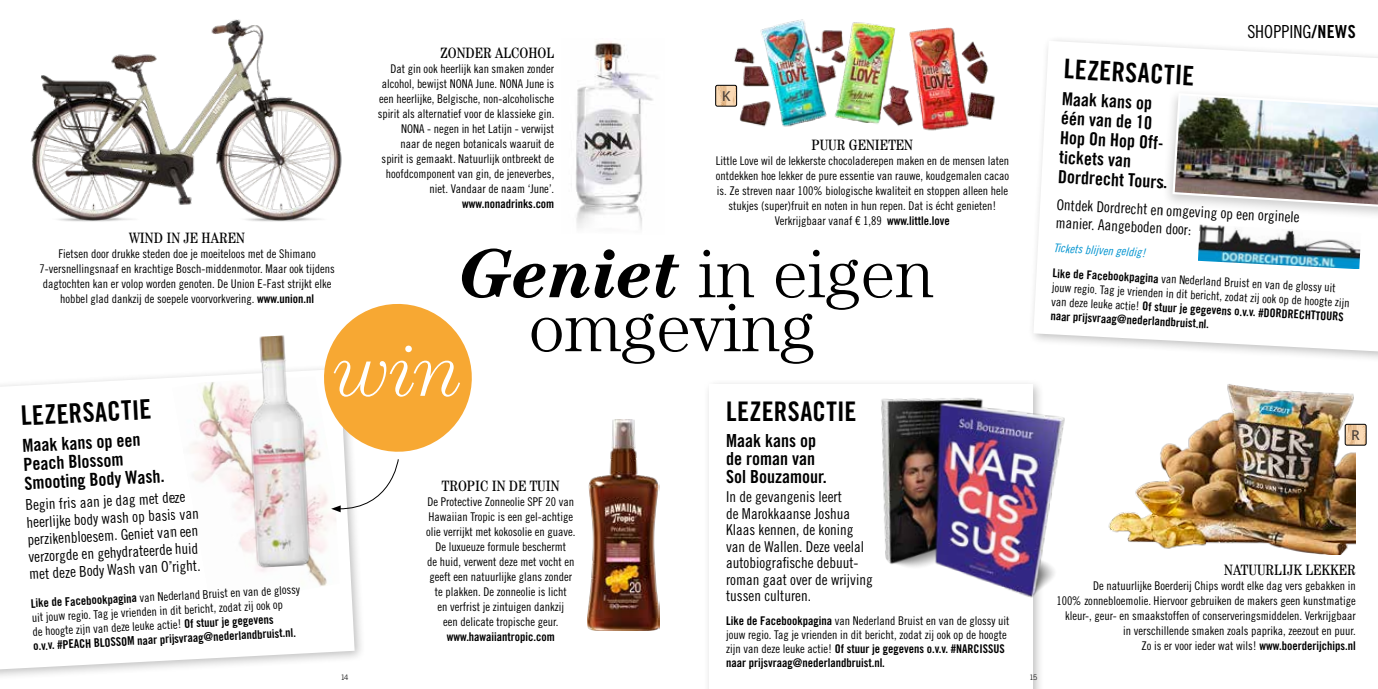
<style>
.page{position:relative;width:1378px;height:689px;background:#fff}
.page>*{position:absolute;margin:0;border:0;box-sizing:border-box;transform-origin:0 0}
.t1{font:italic 300 73.05px "Century LT";color:#fff}
.t2{font:300 69.6px/54px "Century Std";color:#000}
.t3{font:27px "Trade Gothic LT Std Bd Cn 20";letter-spacing:.01em;color:#000}
.t4{font:18px/19.5px "Trade Gothic LT Std Bd Cn 20";color:#000}
.t5{font:18px "Trade Gothic LT Std Cn 18";color:#000}
.t6{font:15px/16.5px "Trade Gothic LT Std Cn 18";color:#000}
.t7{font:condensed 15px "Century LT";color:#000}
.t8{font:12px/15px "Trade Gothic LT Std Cn 18";color:#000;text-align:center}
.t9{font:12px/14.2px "Trade Gothic LT Std Bd Cn 20";color:#000}
.t10{font:12px "Trade Gothic LT Std Cn 18 Obl";color:#0294d0}
.t11{font:300 7.5px "Trade Gothic LT Std";color:#000}
.s1{font-family:"Trade Gothic LT Std Bd Cn 20"}
.s2{font-weight:700;font-style:italic}
.s3{font-family:"Trade Gothic LT Std Cn 18"}
</style>
<div class="page">
<img style="left:575px;top:42px;width:78px;height:187px">
<div style="left:0;top:363px;width:366px;height:318px;background:#000;opacity:.25"></div>
<svg style="left:0;top:369px;width:355px;height:300px"></svg>
<img style="left:172px;top:376px;width:168px;height:222px">
<img style="left:238px;top:335px;width:79px;height:233px">
<img style="left:30px;top:19px;width:312px;height:203px">
<svg style="left:314px;top:304px;width:158px;height:208px"></svg>
<img style="left:587px;top:419px;width:73px;height:211px">
<div style="left:1027px;top:35px;width:351px;height:329px;background:#000;opacity:.25"></div>
<svg style="left:1033px;top:41px;width:345px;height:310px"></svg>
<img style="left:1198px;top:225px;width:163px;height:44px">
<div style="left:1162px;top:88px;width:216px;height:133px;background:#000;opacity:.2"></div>
<img style="left:1171px;top:92px;width:207px;height:116px">
<div style="left:703px;top:379px;width:341px;height:310px;background:#000;opacity:.25"></div>
<div style="left:709px;top:385px;width:323px;height:304px;background:#fff"></div>
<img style="left:1108px;top:384px;width:247px;height:170px">
<img style="left:858px;top:384px;width:207px;height:219px">
<img style="left:726px;top:19px;width:269px;height:112px">
<svg style="left:1345px;top:424px;width:22px;height:21px"></svg>
<div style="left:1345px;top:424px;width:21px;height:21px;border:1px solid #000;border-radius:2px"></div>
<svg style="left:715px;top:85px;width:22px;height:22px"></svg>
<div style="left:715px;top:85px;width:22px;height:21px;border:1px solid #000;border-radius:2px"></div>
<p class="t7" style="left:441px;top:44px;width:115px">ZONDER ALCOHOL</p>
<p class="t8" style="left:378px;top:61px;width:178px;text-align:right">Dat gin ook heerlijk kan smaken zonder alcohol, bewijst NONA June. NONA June is een heerlijke, Belgische, non-alcoholische spirit als alternatief voor de klassieke gin.<br>NONA - negen in het Latijn - verwijst<br>naar de negen botanicals waaruit de spirit is gemaakt. Natuurlijk ontbreekt de hoofdcomponent van gin, de jeneverbes, niet. Vandaar de naam ‘June’.</p>
<p class="t9" style="left:462px;top:196px;width:94px">www.nonadrinks.com</p>
<p class="t7" style="left:811px;top:136px;width:103px">PUUR GENIETEN</p>
<p class="t8" style="left:715px;top:153px;width:295px">Little Love wil de lekkerste chocoladerepen maken en de mensen laten ontdekken hoe lekker de pure essentie van rauwe, koudgemalen cacao is. Ze streven naar 100% biologische kwaliteit en stoppen alleen hele stukjes (super)fruit en noten in hun repen. Dat is écht genieten!<br>Verkrijgbaar vanaf € 1,89 <span class="s1">www.little.love</span></p>
<p class="t7" style="left:129px;top:229px;width:117px">WIND IN JE HAREN</p>
<p class="t8" style="left:39px;top:246px;width:297px">Fietsen door drukke steden doe je moeiteloos met de Shimano 7-versnellingsnaaf en krachtige Bosch-middenmotor. Maar ook tijdens dagtochten kan er volop worden genoten. De Union E-Fast strijkt elke hobbel glad dankzij de soepele voorvorkvering. <span class="s1">www.union.nl</span></p>
<h2 class="t2" style="left:527px;top:245px;width:408px;text-indent:-69px"><span class="s2">Geniet</span> in eigen omgeving</h2>
<h1 class="t1" style="left:334px;top:329px;width:130px">win</h1>
<h3 class="t3" style="left:20px;top:399px;width:132px;rotate:-3deg">LEZERSACTIE</h3>
<h3 class="t4" style="left:22px;top:436px;width:141px;line-height:18.8px;rotate:-3deg">Maak kans op een<br>Peach Blossom<br>Smooting Body Wash.</h3>
<p class="t6" style="left:25px;top:496px;width:174px;line-height:17.2px;rotate:-3deg">Begin fris aan je dag met deze heerlijke body wash op basis van perzikenbloesem. Geniet van een verzorgde en gehydrateerde huid met deze Body Wash van O’right.</p>
<p class="t8" style="left:31px;top:596px;width:271px;line-height:14.2px;text-align:left;rotate:-3deg"><span class="s1">Like de Facebookpagina</span> van Nederland Bruist en van de glossy uit jouw regio. Tag je vrienden in dit bericht, zodat zij ook op<br>de hoogte zijn van deze leuke actie! <span class="s1">Of stuur je gegevens</span></p>
<p class="t9" style="left:33px;top:639px;width:264px;rotate:-3deg">o.v.v. #PEACH BLOSSOM naar prijsvraag@nederlandbruist.nl.</p>
<p class="t7" style="left:442px;top:477px;width:119px">TROPIC IN DE TUIN</p>
<p class="t8" style="left:426px;top:494px;width:151px">De Protective Zonneolie SPF 20 van Hawaiian Tropic is een gel-achtige olie verrijkt met kokosolie en guave.<br>De luxueuze formule beschermt<br>de huid, verwent deze met vocht en geeft een natuurlijke glans zonder te plakken. De zonneolie is licht<br>en verfrist je zintuigen dankzij<br>een delicate tropische geur.</p>
<p class="t9" style="left:447px;top:630px;width:110px">www.hawaiiantropic.com</p>
<h3 class="t3" style="left:726px;top:395px;width:132px">LEZERSACTIE</h3>
<h3 class="t4" style="left:726px;top:431px;width:102px;line-height:18px">Maak kans op de roman van<br>Sol Bouzamour.</h3>
<p class="t6" style="left:726px;top:488px;width:148px">In de gevangenis leert<br>de Marokkaanse Joshua<br>Klaas kennen, de koning van de Wallen. Deze veelal autobiografische debuut&shy;roman gaat over de wrijving tussen culturen.</p>
<p class="t8" style="left:726px;top:613px;width:285px;line-height:14.2px;text-align:left"><span class="s1">Like de Facebookpagina</span> van Nederland Bruist en van de glossy uit jouw regio. Tag je vrienden in dit bericht, zodat zij ook op de hoogte</p>
<p class="t9" style="left:726px;top:642px;width:280px"><span class="s3">zijn van deze leuke actie!</span> Of stuur je gegevens o.v.v. #NARCISSUS naar prijsvraag@nederlandbruist.nl.</p>
<p class="t11" style="left:341px;top:672px;width:9px">14</p>
<p class="t11" style="left:1029px;top:672px;width:9px">15</p>
<h3 class="t3" style="left:1064px;top:52px;width:132px;rotate:3deg">LEZERSACTIE</h3>
<h3 class="t5" style="left:1247px;top:21px;width:110px">SHOPPING<span class="s1">/NEWS</span></h3>
<h3 class="t4" style="left:1063px;top:89px;width:111px;rotate:3deg">Maak kans op één van de 10<br>Hop On Hop Off&shy;tickets van<br>Dordrecht Tours.</h3>
<p class="t6" style="left:1057px;top:195px;width:245px;line-height:18px;rotate:3deg">Ontdek Dordrecht en omgeving op een orginele manier. Aangeboden door:</p>
<p class="t10" style="left:1054px;top:241px;width:93px;rotate:3deg">Tickets blijven geldig!</p>
<p class="t8" style="left:1053px;top:266px;width:299px;line-height:14.2px;text-align:left;rotate:3deg"><span class="s1">Like de Facebookpagina</span> van Nederland Bruist en van de glossy uit jouw regio. Tag je vrienden in dit bericht, zodat zij ook op de hoogte zijn</p>
<p class="t9" style="left:1051px;top:294px;width:294px;rotate:3deg"><span class="s3">van deze leuke actie!</span> Of stuur je gegevens o.v.v. #DORDRECHTTOURS naar prijsvraag@nederlandbruist.nl.</p>
<p class="t7" style="left:1224px;top:561px;width:133px">NATUURLIJK LEKKER</p>
<p class="t8" style="left:1056px;top:578px;width:301px;text-align:right">De natuurlijke Boerderij Chips wordt elke dag vers gebakken in<br>100% zonnebloemolie. Hiervoor gebruiken de makers geen kunstmatige kleur-, geur- en smaakstoffen of conserveringsmiddelen. Verkrijgbaar in verschillende smaken zoals paprika, zeezout en puur.<br>Zo is er voor ieder wat wils! <span class="s1">www.boerderijchips.nl</span></p>
</div>
